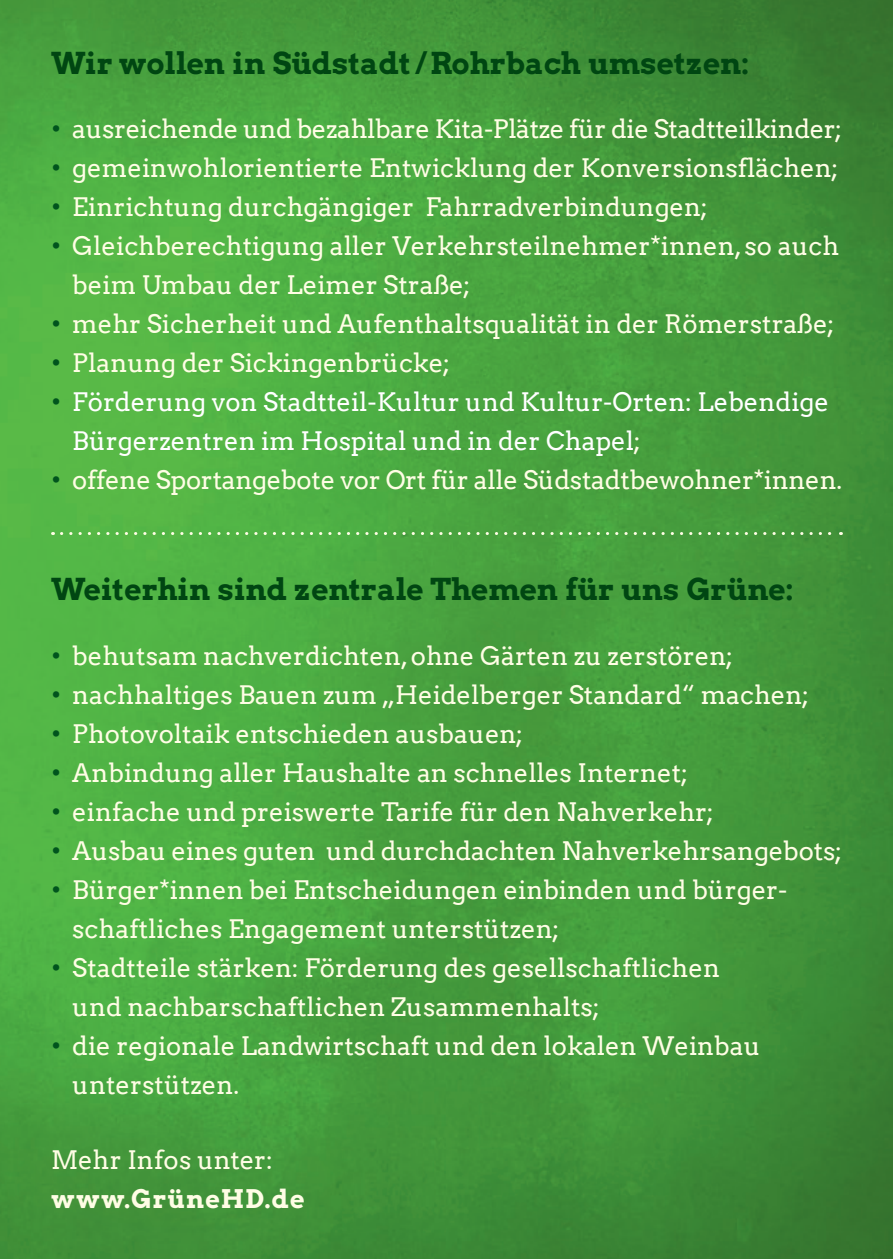
<style>
.page{position:relative;width:893px;height:1259px;background:#fff}
.page>*{position:absolute;margin:0;border:0;box-sizing:border-box;transform-origin:0 0}
.t1{font:30px "Arvo Gruen";color:#004612}
.t2{font:25.5px/39px "Arvo";color:#fffde5}
.t3{font:25.5px/39px "Arvo";color:#fff}
.t4{font:25.5px "Arvo Gruen";letter-spacing:.04em;color:#fffde5}
.s1{color:#00541d}
.s2{color:#fffde5}
</style>
<div class="page">
<img style="left:0;top:0;width:893px;height:1259px">
<svg style="left:61px;top:532px;width:780px;height:3px;background:#7abd6b"></svg>
<div style="left:0;top:1062px;width:383px;height:197px;background:#231f20;opacity:.5"></div>
<p class="t1" style="left:51px;top:42px;width:700px">Wir wollen in Südstadt/Rohrbach umsetzen:</p>
<p class="t2" style="left:51px;top:110px;width:792px"><span class="s1">•</span> ausreichende und bezahlbare Kita-Plätze für die Stadtteilkinder;</p>
<p class="t2" style="left:51px;top:149px;width:789px"><span class="s1">•</span> gemeinwohlorientierte Entwicklung der Konversionsflächen;</p>
<p class="t2" style="left:51px;top:188px;width:658px"><span class="s1">•</span> Einrichtung durchgängiger Fahrradverbindungen;</p>
<p class="t2" style="left:72px;top:227px;width:768px;text-indent:-21px"><span class="s1">•</span> Gleichberechtigung aller Verkehrsteilnehmer*innen, so auch beim Umbau der Leimer Straße;</p>
<p class="t2" style="left:51px;top:305px;width:785px"><span class="s1">•</span> mehr Sicherheit und Aufenthaltsqualität in der Römerstraße;</p>
<p class="t2" style="left:51px;top:344px;width:401px"><span class="s1">•</span> Planung der Sickingenbrücke;</p>
<p class="t3" style="left:72px;top:383px;width:758px;text-indent:-21px"><span class="s1">•</span> Förderung von Stadtteil-Kultur und Kultur-Orten: Lebendige<br>Bürgerzentren im Hospital und in der Chapel<span class="s2">;</span></p>
<p class="t2" style="left:51px;top:461px;width:792px"><span class="s1">•</span> offene Sportangebote vor Ort für alle Südstadtbewohner*innen.</p>
<p class="t1" style="left:51px;top:568px;width:744px">Weiterhin sind zentrale Themen für uns Grüne:</p>
<p class="t2" style="left:51px;top:636px;width:683px"><span class="s1">•</span> behutsam nachverdichten, ohne Gärten zu zerstören;</p>
<p class="t2" style="left:51px;top:675px;width:760px"><span class="s1">•</span> nachhaltiges Bauen zum „Heidelberger Standard“ machen;</p>
<p class="t2" style="left:51px;top:714px;width:474px"><span class="s1">•</span> Photovoltaik entschieden ausbauen;</p>
<p class="t2" style="left:51px;top:753px;width:638px"><span class="s1">•</span> Anbindung aller Haushalte an schnelles Internet;</p>
<p class="t2" style="left:51px;top:792px;width:664px"><span class="s1">•</span> einfache und preiswerte Tarife für den Nahverkehr;</p>
<p class="t2" style="left:51px;top:831px;width:792px"><span class="s1">•</span> Ausbau eines guten und durchdachten Nahverkehrsangebots;</p>
<p class="t2" style="left:72px;top:870px;width:717px;text-indent:-21px"><span class="s1">•</span> Bürger*innen bei Entscheidungen einbinden und bürger&shy;schaftliches Engagement unterstützen;</p>
<p class="t2" style="left:72px;top:948px;width:649px;text-indent:-21px"><span class="s1">•</span> Stadtteile stärken: Förderung des gesellschaftlichen und nachbarschaftlichen Zusammenhalts;</p>
<p class="t2" style="left:72px;top:1026px;width:690px;text-indent:-21px"><span class="s1">•</span> die regionale Landwirtschaft und den lokalen Weinbau unterstützen.</p>
<p class="t2" style="left:51px;top:1140px;width:223px">Mehr Infos unter:</p>
<p class="t4" style="left:51px;top:1181px;width:255px">www.GrüneHD.de</p>
</div>
